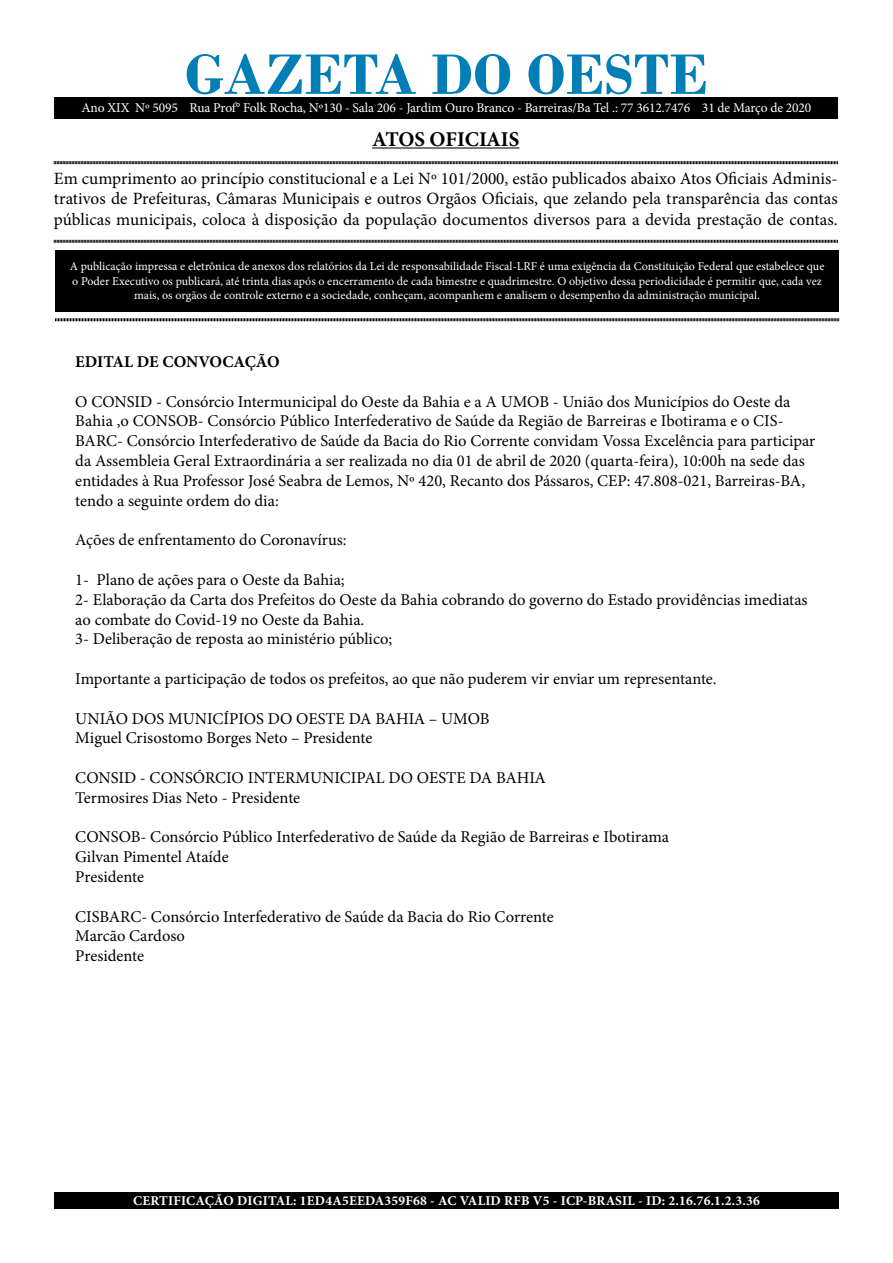
<style>
.page{position:relative;width:893px;height:1263px;background:#fff}
.page>*{position:absolute;margin:0;border:0;box-sizing:border-box;transform-origin:0 0}
.t1{font:700 60px "Bodoni";color:#007eb5}
.t2{font:700 21px "Minion Pro";letter-spacing:-.005em;color:#000}
.t3{font:17.25px/20.7px "Minion Pro";color:#000;text-align:justify}
.t4{font:16.5px/19.8px "Minion Pro";color:#000}
.t5{font:700 16.5px "Minion Pro";color:#000}
.t6{font:13.5px "Minion Pro";letter-spacing:-.01em;color:#fff}
.t7{font:700 13.5px "Minion Pro";letter-spacing:.015em;color:#fff}
.t8{font:12px/14.4px "Minion Pro";color:#fff;text-align:center}
</style>
<div class="page">
<div style="left:55px;top:250px;width:784px;height:61px;background:#000"></div>
<hr style="left:372px;top:147px;width:147px;height:2px;background:#000">
<svg style="left:54px;top:161px;width:784px;height:4px;background:#7f7f7f"></svg>
<svg style="left:54px;top:239px;width:784px;height:4px;background:#7f7f7f"></svg>
<svg style="left:55px;top:318px;width:784px;height:4px;background:#7f7f7f"></svg>
<div style="left:54px;top:98px;width:784px;height:20px;background:#000"></div>
<div style="left:54px;top:1192px;width:785px;height:17px;background:#000"></div>
<h1 class="t1" style="left:185px;top:39px;width:525px">GAZETA DO OESTE</h1>
<p class="t2" style="left:372px;top:124px;width:149px">ATOS OFICIAIS</p>
<p class="t3" style="left:54px;top:168px;width:785px">Em cumprimento ao princípio constitucional e a Lei Nº 101/2000, estão publicados abaixo Atos Oficiais Adminis&shy;trativos de Prefeituras, Câmaras Municipais e outros Orgãos Oficiais, que zelando pela transparência das contas públicas municipais, coloca à disposição da população documentos diversos para a devida prestação de contas.</p>
<p class="t8" style="left:70px;top:259px;width:756px">A publicação impressa e eletrônica de anexos dos relatórios da Lei de responsabilidade Fiscal-LRF é uma exigência da Constituição Federal que estabelece que o Poder Executivo os publicará, até trinta dias após o encerramento de cada bimestre e quadrimestre. O objetivo dessa periodicidade é permitir que, cada vez mais, os orgãos de controle externo e a sociedade, conheçam, acompanhem e analisem o desempenho da administração municipal.</p>
<p class="t6" style="left:81px;top:99px;width:731px">Ano XIX Nº 5095 Rua Prof° Folk Rocha, Nº130 - Sala 206 - Jardim Ouro Branco - Barreiras/Ba Tel .: 77 3612.7476 31 de Março de 2020</p>
<p class="t5" style="left:75px;top:350px;width:206px">EDITAL DE CONVOCAÇÃO</p>
<p class="t4" style="left:75px;top:392px;width:741px">O CONSID - Consórcio Intermunicipal do Oeste da Bahia e a A UMOB - União dos Municípios do Oeste da Bahia ,o CONSOB- Consórcio Público Interfederativo de Saúde da Região de Barreiras e Ibotirama e o CIS-BARC- Consórcio Interfederativo de Saúde da Bacia do Rio Corrente convidam Vossa Excelência para participar da Assembleia Geral Extraordinária a ser realizada no dia 01 de abril de 2020 (quarta-feira), 10:00h na sede das entidades à Rua Professor José Seabra de Lemos, Nº 420, Recanto dos Pássaros, CEP: 47.808-021, Barreiras-BA, tendo a seguinte ordem do dia:</p>
<p class="t4" style="left:75px;top:530px;width:273px">Ações de enfrentamento do Coronavírus:</p>
<p class="t4" style="left:75px;top:570px;width:734px">1- Plano de ações para o Oeste da Bahia;<br>2- Elaboração da Carta dos Prefeitos do Oeste da Bahia cobrando do governo do Estado providências imediatas ao combate do Covid-19 no Oeste da Bahia.<br>3- Deliberação de reposta ao ministério público;</p>
<p class="t4" style="left:75px;top:669px;width:643px">Importante a participação de todos os prefeitos, ao que não puderem vir enviar um representante.</p>
<p class="t4" style="left:75px;top:708px;width:416px">UNIÃO DOS MUNICÍPIOS DO OESTE DA BAHIA – UMOB<br>Miguel Crisostomo Borges Neto – Presidente</p>
<p class="t4" style="left:75px;top:768px;width:472px">CONSID - CONSÓRCIO INTERMUNICIPAL DO OESTE DA BAHIA<br>Termosires Dias Neto - Presidente</p>
<p class="t4" style="left:75px;top:827px;width:595px">CONSOB- Consórcio Público Interfederativo de Saúde da Região de Barreiras e Ibotirama<br>Gilvan Pimentel Ataíde<br>Presidente</p>
<p class="t4" style="left:75px;top:906px;width:480px">CISBARC- Consórcio Interfederativo de Saúde da Bacia do Rio Corrente<br>Marcão Cardoso<br>Presidente</p>
<p class="t7" style="left:133px;top:1191px;width:628px">CERTIFICAÇÃO DIGITAL: 1ED4A5EEDA359F68 - AC VALID RFB V5 - ICP-BRASIL - ID: 2.16.76.1.2.3.36</p>
</div>
